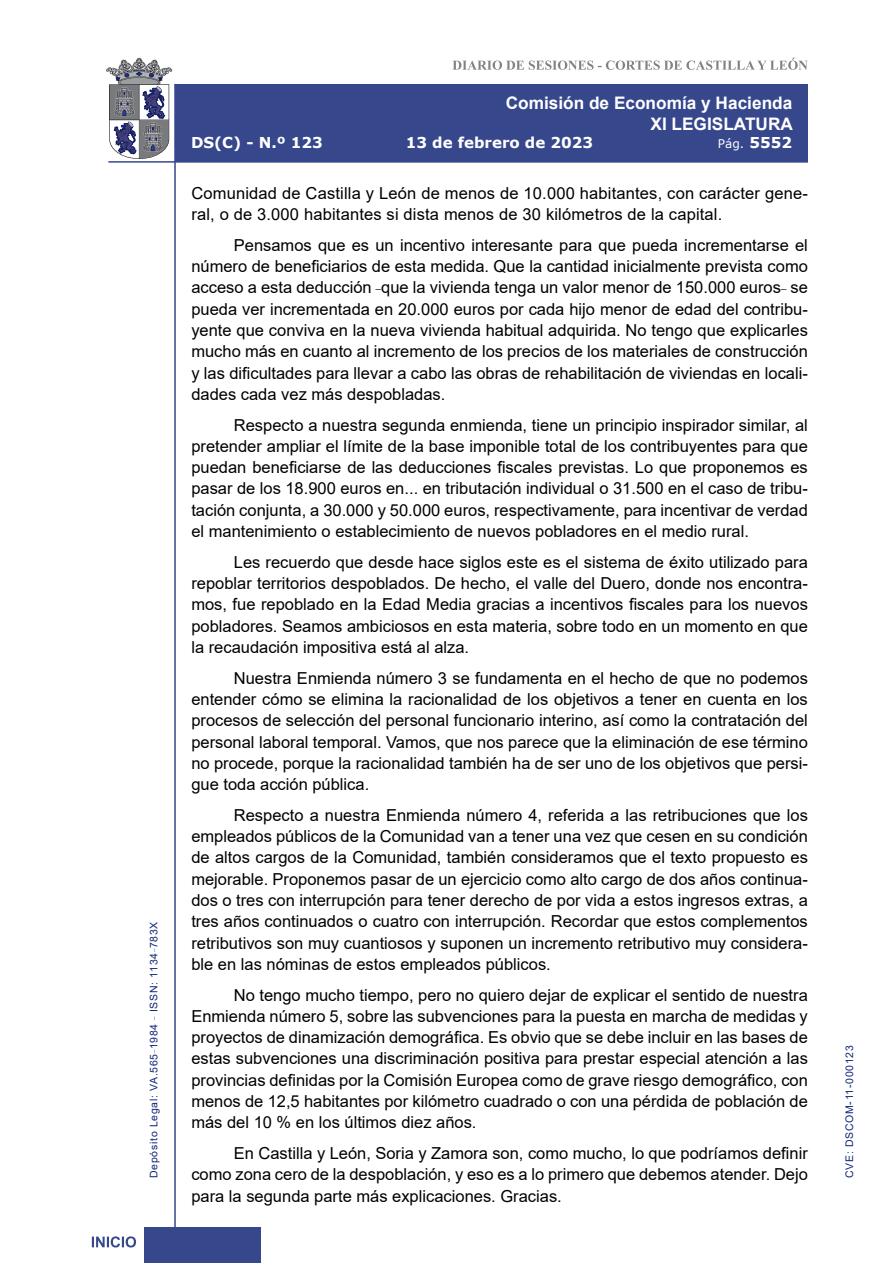
<style>
.page{position:relative;width:893px;height:1263px;background:#fff}
.page>*{position:absolute;margin:0;border:0;box-sizing:border-box;transform-origin:0 0}
.t1{font:700 17.25px/20.7px "Arial";color:#fff;text-align:right}
.t2{font:16.5px/21.3px "Arial";color:#000;text-align:justify}
.t3{font:700 15px "Verdana";color:#fff}
.t4{font:12px "Verdana";color:#fff}
.t5{font:10.5px "Arial";letter-spacing:.065em;color:#122678}
.s1{font-weight:700;font-size:15px}
</style>
<div class="page">
<svg style="left:452px;top:58px;width:356px;height:12px"></svg>
<hr style="left:174px;top:84px;width:2px;height:1179px;background:#36478c">
<div style="left:144px;top:1227px;width:117px;height:36px;background:#36478c"></div>
<div style="left:175px;top:84px;width:633px;height:78px;background:#36478c"></div>
<hr style="left:108px;top:161px;width:700px;height:2px;background:#36478c">
<svg style="left:92px;top:1236px;width:44px;height:11px"></svg>
<svg style="left:106px;top:58px;width:66px;height:101px"></svg>
<p class="t5" style="left:146px;top:1178px;width:258px;rotate:-90deg">Depósito Legal: VA.565<sup>_</sup>1984 <sup>_</sup> ISSN: 1134<sup>_</sup>783X</p>
<p class="t1" style="left:506px;top:93px;width:289px">Comisión de Economía y Hacienda<br>XI LEGISLATURA</p>
<p class="t3" style="left:191px;top:132px;width:133px">DS(C) - N.º 123</p>
<p class="t3" style="left:406px;top:132px;width:189px">13 de febrero de 2023</p>
<p class="t4" style="left:718px;top:135px;width:76px">Pág. <span class="s1">5552</span></p>
<p class="t2" style="left:191px;top:183px;width:618px">Comunidad de Castilla y León de menos de 10.000 habitantes, con carácter gene&shy;ral, o de 3.000 habitantes si dista menos de 30 kilómetros de la capital.</p>
<p class="t2" style="left:191px;top:234px;width:618px;text-indent:43px">Pensamos que es un incentivo interesante para que pueda incrementarse el número de beneficiarios de esta medida. Que la cantidad inicialmente prevista como acceso a esta deducción <sup>_</sup>que la vivienda tenga un valor menor de 150.000 euros<sup>_</sup> se pueda ver incrementada en 20.000 euros por cada hijo menor de edad del contribu&shy;yente que conviva en la nueva vivienda habitual adquirida. No tengo que explicarles mucho más en cuanto al incremento de los precios de los materiales de construcción y las dificultades para llevar a cabo las obras de rehabilitación de viviendas en locali&shy;dades cada vez más despobladas.</p>
<p class="t2" style="left:191px;top:414px;width:618px;text-indent:43px">Respecto a nuestra segunda enmienda, tiene un principio inspirador similar, al pretender ampliar el límite de la base imponible total de los contribuyentes para que puedan beneficiarse de las deducciones fiscales previstas. Lo que proponemos es pasar de los 18.900 euros en... en tributación individual o 31.500 en el caso de tribu&shy;tación conjunta, a 30.000 y 50.000 euros, respectivamente, para incentivar de verdad el mantenimiento o establecimiento de nuevos pobladores en el medio rural.</p>
<p class="t2" style="left:191px;top:551px;width:618px;text-indent:43px">Les recuerdo que desde hace siglos este es el sistema de éxito utilizado para repoblar territorios despoblados. De hecho, el valle del Duero, donde nos encontra&shy;mos, fue repoblado en la Edad Media gracias a incentivos fiscales para los nuevos pobladores. Seamos ambiciosos en esta materia, sobre todo en un momento en que la recaudación impositiva está al alza.</p>
<p class="t2" style="left:191px;top:667px;width:618px;text-indent:43px">Nuestra Enmienda número 3 se fundamenta en el hecho de que no podemos entender cómo se elimina la racionalidad de los objetivos a tener en cuenta en los procesos de selección del personal funcionario interino, así como la contratación del personal laboral temporal. Vamos, que nos parece que la eliminación de ese término no procede, porque la racionalidad también ha de ser uno de los objetivos que persi&shy;gue toda acción pública.</p>
<p class="t2" style="left:191px;top:804px;width:618px;text-indent:43px">Respecto a nuestra Enmienda número 4, referida a las retribuciones que los empleados públicos de la Comunidad van a tener una vez que cesen en su condición de altos cargos de la Comunidad, también consideramos que el texto propuesto es mejorable. Proponemos pasar de un ejercicio como alto cargo de dos años continua&shy;dos o tres con interrupción para tener derecho de por vida a estos ingresos extras, a tres años continuados o cuatro con interrupción. Recordar que estos complementos retributivos son muy cuantiosos y suponen un incremento retributivo muy considera&shy;ble en las nóminas de estos empleados públicos.</p>
<p class="t2" style="left:191px;top:984px;width:618px;text-indent:43px">No tengo mucho tiempo, pero no quiero dejar de explicar el sentido de nuestra Enmienda número 5, sobre las subvenciones para la puesta en marcha de medidas y proyectos de dinamización demográfica. Es obvio que se debe incluir en las bases de estas subvenciones una discriminación positiva para prestar especial atención a las provincias definidas por la Comisión Europea como de grave riesgo demográfico, con menos de 12,5 habitantes por kilómetro cuadrado o con una pérdida de población de más del 10 % en los últimos diez años.</p>
<p class="t2" style="left:191px;top:1142px;width:618px;text-indent:43px">En Castilla y León, Soria y Zamora son, como mucho, lo que podríamos definir como zona cero de la despoblación, y eso es a lo primero que debemos atender. Dejo para la segunda parte más explicaciones. Gracias.</p>
<p class="t5" style="left:842px;top:1178px;width:134px;rotate:-90deg">CVE: DSCOM-11-000123</p>
</div>
